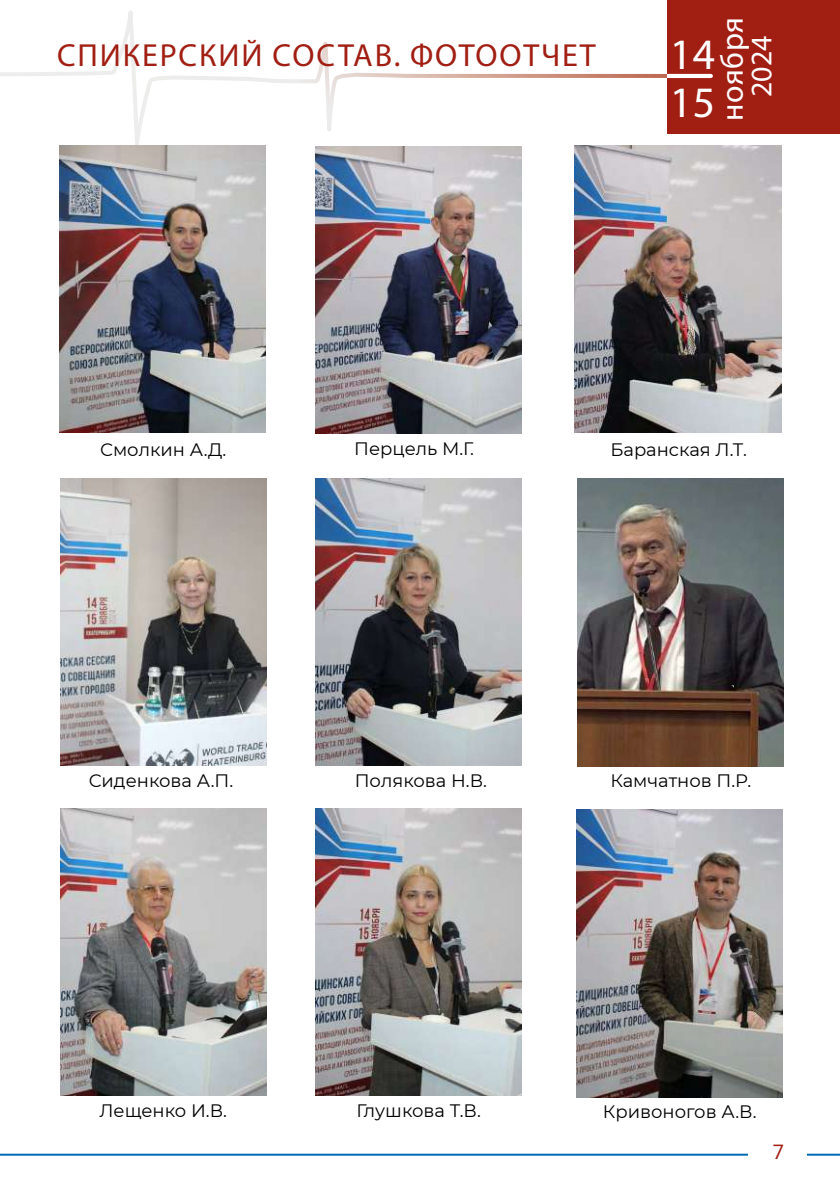
<style>
.page{position:relative;width:840px;height:1191px;background:#fff}
.page>*{position:absolute;margin:0;border:0;box-sizing:border-box;transform-origin:0 0}
.t1{font:43.6px/47.6px "Myriad Pro";color:#fff}
.t2{font:32px "Myriad Pro";letter-spacing:.06em;color:#a11e13}
.t3{font:31.8px "Myriad Pro";letter-spacing:.02em;color:#fff}
.t4{font:30px "Myriad Pro";color:#fff}
.t5{font:20px "Roboto";color:#a11e13}
.t6{font:18px "Montserrat";color:#000}
</style>
<div class="page">
<svg style="left:0;top:11px;width:667px;height:278px"></svg>
<hr style="left:0;top:1153px;width:839px;height:2px;background:#0069b4">
<div style="left:748px;top:1116px;width:58px;height:75px;background:#fff"></div>
<img style="left:60px;top:145px;width:206px;height:287px">
<img style="left:574px;top:145px;width:206px;height:287px">
<img style="left:315px;top:808px;width:206px;height:287px">
<img style="left:61px;top:478px;width:206px;height:288px">
<img style="left:315px;top:478px;width:206px;height:288px">
<img style="left:61px;top:808px;width:206px;height:287px">
<img style="left:315px;top:146px;width:206px;height:287px">
<img style="left:576px;top:809px;width:205px;height:288px">
<img style="left:577px;top:479px;width:206px;height:287px">
<div style="left:667px;top:0;width:172px;height:134px;background:#a11e13"></div>
<svg style="left:667px;top:73px;width:46px;height:6px"></svg>
<hr style="left:674px;top:75px;width:35px;height:3px;background:#fff">
<h2 class="t2" style="left:57px;top:36px;width:540px">СПИКЕРСКИЙ СОСТАВ. ФОТООТЧЕТ</h2>
<h3 class="t3" style="left:712px;top:121px;width:106px;rotate:-90deg">ноября</h3>
<h1 class="t1" style="left:669px;top:30px;width:47px">14<br>15</h1>
<h3 class="t4" style="left:742px;top:97px;width:63px;rotate:-90deg">2024</h3>
<p class="t6" style="left:354px;top:436px;width:121px">Перцель М.Г.</p>
<p class="t6" style="left:100px;top:437px;width:128px">Смолкин А.Д.</p>
<p class="t6" style="left:610px;top:437px;width:138px">Баранская Л.Т.</p>
<p class="t6" style="left:89px;top:768px;width:146px">Сиденкова А.П.</p>
<p class="t6" style="left:354px;top:768px;width:134px">Полякова Н.В.</p>
<p class="t6" style="left:610px;top:768px;width:142px">Камчатнов П.Р.</p>
<p class="t6" style="left:99px;top:1098px;width:129px">Лещенко И.В.</p>
<p class="t6" style="left:356px;top:1098px;width:126px">Глушкова Т.В.</p>
<p class="t6" style="left:602px;top:1099px;width:155px">Кривоногов А.В.</p>
<p class="t5" style="left:772px;top:1137px;width:13px">7</p>
</div>
